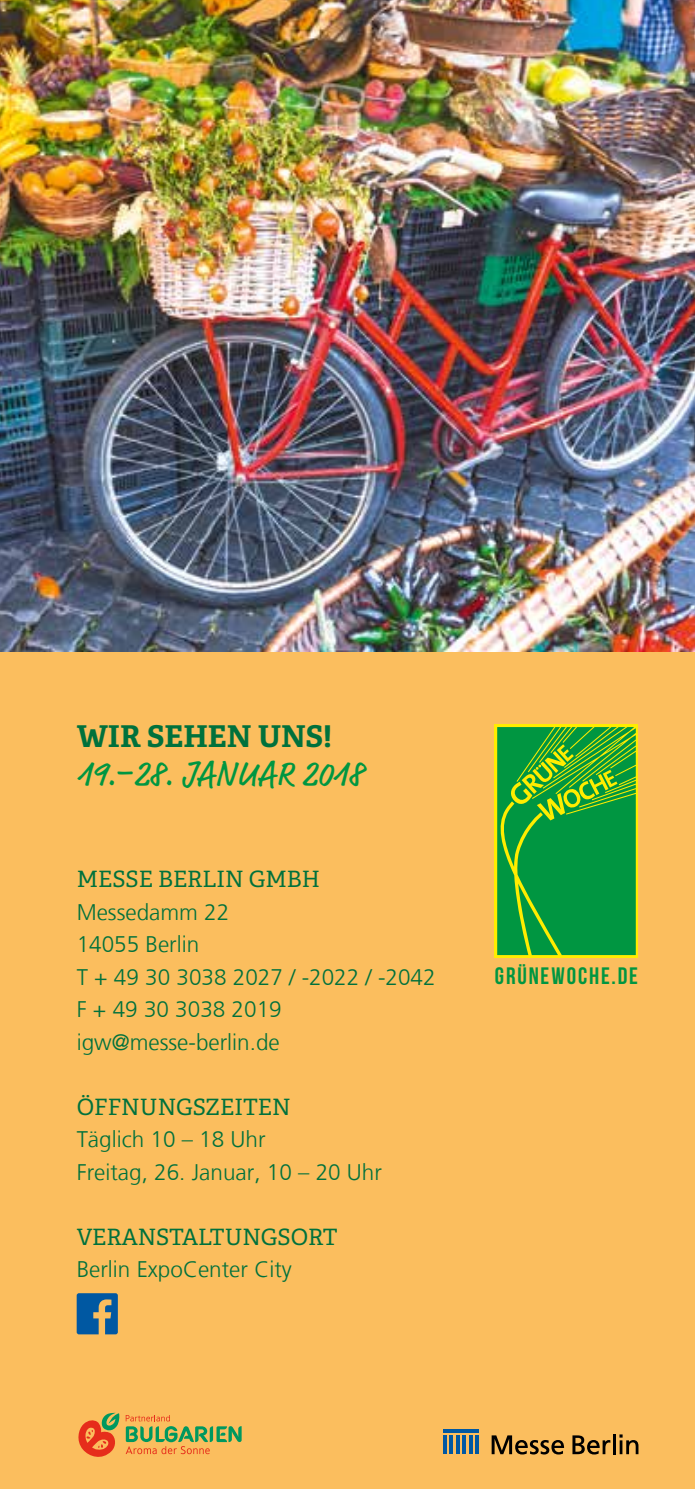
<style>
.page{position:relative;width:695px;height:1489px;background:#fff}
.page>*{position:absolute;margin:0;border:0;box-sizing:border-box;transform-origin:0 0}
.t1{font:35px "Market OT";letter-spacing:.005em;color:#009641}
.t2{font:700 30px "Adelle PE";color:#00713c}
.t3{font:23.75px "Bebas Neue";letter-spacing:.075em;color:#009641}
.t4{font:300 22.5px/32.5px "Frutiger LT";color:#00713c}
.t5{font:22.5px "Adelle PE";color:#00713c}
</style>
<div class="page">
<div style="left:0;top:0;width:694px;height:1488px;background:#fbbe5e"></div>
<div style="left:494px;top:724px;width:144px;height:233px;background:linear-gradient(to right,#ffed00,#ffed00)"></div>
<svg style="left:496px;top:727px;width:139px;height:228px;background:#20a138"></svg>
<hr style="left:612px;top:1433px;width:3px;height:20px;background:#000">
<svg style="left:619px;top:1434px;width:19px;height:19px"></svg>
<svg style="left:572px;top:1435px;width:38px;height:19px"></svg>
<svg style="left:491px;top:1435px;width:73px;height:19px"></svg>
<svg style="left:443px;top:1429px;width:35px;height:3px"></svg>
<hr style="left:443px;top:1435px;width:3px;height:18px;background:#0058a2">
<hr style="left:450px;top:1435px;width:3px;height:18px;background:#0058a2">
<hr style="left:456px;top:1435px;width:3px;height:18px;background:#0058a2">
<hr style="left:462px;top:1435px;width:4px;height:18px;background:#0058a2">
<hr style="left:469px;top:1435px;width:3px;height:18px;background:#0058a2">
<hr style="left:475px;top:1435px;width:3px;height:18px;background:#0058a2">
<img style="left:0;top:0;width:694px;height:651px">
<svg style="left:77px;top:1293px;width:41px;height:41px"></svg>
<svg style="left:126px;top:1415px;width:115px;height:38px"></svg>
<svg style="left:78px;top:1412px;width:42px;height:45px"></svg>
<h2 class="t2" style="left:77px;top:714px;width:256px">WIR SEHEN UNS!</h2>
<h1 class="t1" style="left:77px;top:752px;width:288px">19.–28. JANUAR 2018</h1>
<p class="t5" style="left:77px;top:862px;width:245px">MESSE BERLIN GMBH</p>
<p class="t4" style="left:77px;top:895px;width:360px">Messedamm 22<br>14055 Berlin<br>T + 49 30 3038 2027 / -2022 / -2042<br>F + 49 30 3038 2019 igw@messe-berlin.de</p>
<p class="t5" style="left:77px;top:1090px;width:215px">ÖFFNUNGSZEITEN</p>
<p class="t4" style="left:77px;top:1123px;width:307px">Täglich 10 – 18 Uhr<br>Freitag, 26. Januar, 10 – 20 Uhr</p>
<p class="t5" style="left:77px;top:1220px;width:262px">VERANSTALTUNGSORT</p>
<p class="t4" style="left:77px;top:1253px;width:217px">Berlin ExpoCenter City</p>
<p class="t3" style="left:495px;top:963px;width:144px">GRÜNEWOCHE.DE</p>
</div>
